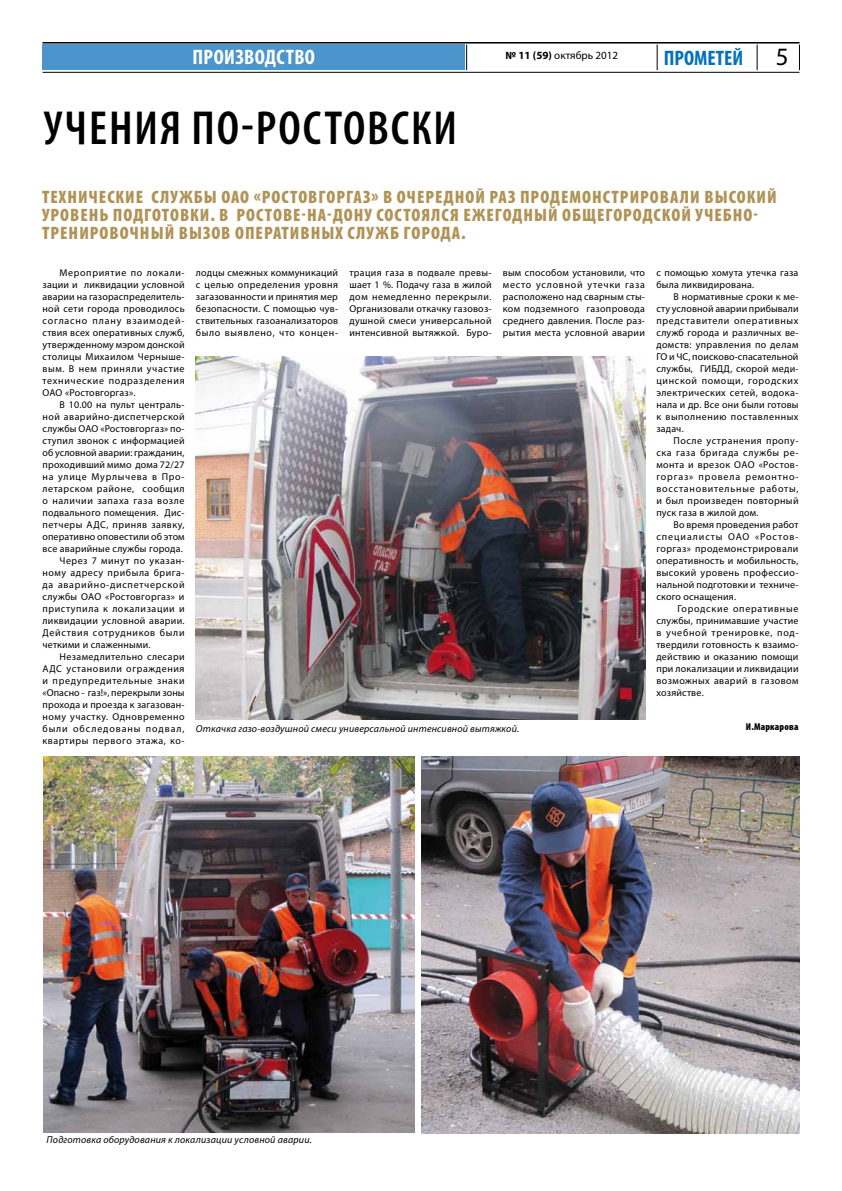
<style>
.page{position:relative;width:842px;height:1191px;background:#fff}
.page>*{position:absolute;margin:0;border:0;box-sizing:border-box;transform-origin:0 0}
.t1{font:600 condensed 48px "Myriad Pro";letter-spacing:.04em;color:#000}
.t2{font:25px "Myriad Pro";color:#000}
.t3{font:700 condensed 21px "Myriad Pro";letter-spacing:.02em;color:#fff}
.t4{font:700 condensed 21px "Myriad Pro";color:#0071b9}
.t5{font:900 condensed 18px/18px "Myriad Pro";letter-spacing:.1em;color:#af9357}
.t6{font:11px "Myriad Pro";color:#000}
.t7{font:10px/12px "Myriad Pro";letter-spacing:.035em;color:#000;text-align:justify}
.t8{font:italic 10px "Myriad Pro";letter-spacing:.02em;color:#000}
.t9{font:10px "Myriad Pro";letter-spacing:.055em;color:#000}
.t10{font:10px "Myriad Pro";letter-spacing:.06em;color:#000}
.t11{font:10px "Myriad Pro";letter-spacing:.01em;color:#000}
.t12{font:10px "Myriad Pro";letter-spacing:.075em;color:#000}
.t13{font:10px "Myriad Pro";letter-spacing:.005em;color:#000}
.t14{font:10px "Myriad Pro";letter-spacing:.07em;color:#000}
.t15{font:10px "Myriad Pro";letter-spacing:.065em;color:#000}
.t16{font:10px "Myriad Pro";letter-spacing:.09em;color:#000}
.t17{font:900 condensed 10px "Myriad Pro";letter-spacing:.015em;color:#000}
.s1{font-weight:700}
</style>
<div class="page">
<div style="left:43px;top:45px;width:422px;height:25px;background:#4b95cc"></div>
<svg style="left:799px;top:45px;width:1px;height:25px"></svg>
<hr style="left:43px;top:42px;width:756px;height:1px;background:#000">
<hr style="left:43px;top:43px;width:756px;height:1px;background:#000">
<hr style="left:43px;top:72px;width:756px;height:1px;background:#000">
<svg style="left:757px;top:45px;width:1px;height:25px"></svg>
<svg style="left:657px;top:45px;width:1px;height:25px"></svg>
<svg style="left:466px;top:45px;width:1px;height:25px"></svg>
<img style="left:196px;top:357px;width:449px;height:363px">
<img style="left:44px;top:756px;width:371px;height:376px">
<img style="left:421px;top:756px;width:378px;height:377px">
<h3 class="t3" style="left:192px;top:44px;width:124px">производство</h3>
<p class="t6" style="left:506px;top:49px;width:114px"><span class="s1">№ 11 (59)</span> октябрь 2012</p>
<h3 class="t4" style="left:664px;top:45px;width:81px">ПРОМЕТЕЙ</h3>
<h2 class="t2" style="left:776px;top:41px;width:14px">5</h2>
<h1 class="t1" style="left:44px;top:102px;width:415px">Учения по-ростовски</h1>
<h3 class="t5" style="left:42px;top:189px;width:736px">Технические службы ОАО «Ростовгоргаз» в очередной раз продемонстрировал и высокий урове нь подготовки. В Ростове-на-Дону состоялся ежегодный общегородской учебно&shy;тренировочный вызов оперативных служб города.</h3>
<p class="t7" style="left:43px;top:266px;width:144px;text-indent:17px">Мероприятие по локали&shy;зации и ликвидации условной аварии на газораспределитель&shy;ной сети города проводилось согласно плану взаимодей&shy;ствия всех оперативных служб, утвержденному мэром донской столицы Михаилом Черныше&shy;вым. В нем приняли участие технические подразделения ОАО «Ростовгоргаз».</p>
<p class="t7" style="left:60px;top:398px;width:127px">В 10.00 на пульт централь-</p>
<p class="t7" style="left:43px;top:410px;width:144px">ной аварийно-диспетчерской</p>
<p class="t7" style="left:43px;top:422px;width:144px">службы ОАО «Ростовгоргаз» по-</p>
<p class="t7" style="left:43px;top:434px;width:144px">ступил звонок с информацией</p>
<p class="t13" style="left:43px;top:446px;width:143px">об условной аварии: гражданин,</p>
<p class="t7" style="left:43px;top:458px;width:144px">проходивший мимо дома 72/27</p>
<p class="t12" style="left:43px;top:470px;width:144px">на улице Мурлычева в Про-</p>
<p class="t9" style="left:43px;top:482px;width:144px">летарском районе, сообщил</p>
<p class="t10" style="left:43px;top:494px;width:144px">о наличии запаха газа возле</p>
<p class="t7" style="left:43px;top:506px;width:144px">подвального помещения. Дис-</p>
<p class="t7" style="left:43px;top:518px;width:144px">петчеры АДС, приняв заявку,</p>
<p class="t11" style="left:43px;top:530px;width:144px">оперативно оповестили об этом</p>
<p class="t7" style="left:43px;top:542px;width:142px">все аварийные службы города.</p>
<p class="t7" style="left:60px;top:554px;width:127px">Через 7 минут по указан-</p>
<p class="t9" style="left:43px;top:566px;width:144px">ному адресу прибыла брига-</p>
<p class="t12" style="left:43px;top:578px;width:144px">да аварийно-диспетчерской</p>
<p class="t7" style="left:43px;top:590px;width:143px">службы ОАО «Ростовгоргаз» и</p>
<p class="t10" style="left:43px;top:602px;width:144px">приступила к локализации и</p>
<p class="t7" style="left:43px;top:614px;width:144px">ликвидации условной аварии.</p>
<p class="t14" style="left:43px;top:626px;width:144px">Действия сотрудников были</p>
<p class="t7" style="left:43px;top:638px;width:109px">четкими и слаженными.</p>
<p class="t7" style="left:60px;top:650px;width:127px">Незамедлительно слесари</p>
<p class="t10" style="left:43px;top:662px;width:144px">АДС установили ограждения</p>
<p class="t15" style="left:43px;top:674px;width:144px">и предупредительные знаки</p>
<p class="t11" style="left:43px;top:686px;width:144px">«Опасно - газ!», перекрыли зоны</p>
<p class="t7" style="left:43px;top:698px;width:144px">прохода и проезда к загазован-</p>
<p class="t7" style="left:43px;top:710px;width:144px">ному участку. Одновременно</p>
<p class="t16" style="left:43px;top:722px;width:144px">были обследованы подвал,</p>
<p class="t9" style="left:43px;top:734px;width:144px">квартиры первого этажа, ко-</p>
<p class="t7" style="left:196px;top:266px;width:144px">лодцы смежных коммуникаций с целью определения уровня загазованности и принятия мер безопасности. С помощью чув&shy;ствительных газоанализаторов было выявлено, что концен-</p>
<p class="t7" style="left:349px;top:266px;width:144px">трация газа в подвале превы&shy;шает 1 %. Подачу газа в жилой дом немедленно перекрыли.<br>Организовали откачку газовоз&shy;душной смеси универсальной интенсивной вытяжкой. Буро-</p>
<p class="t7" style="left:503px;top:266px;width:144px">вым способом установили, что место условной утечки газа расположено над сварным сты&shy;ком подземного газопровода среднего давления. После раз&shy;рытия места условной аварии</p>
<p class="t7" style="left:656px;top:266px;width:144px">с помощью хомута утечка газа была ликвидирована.</p>
<p class="t7" style="left:656px;top:290px;width:144px;text-indent:17px">В нормативные сроки к ме&shy;сту условной аварии прибывали представители оперативных служб города и различных ве&shy;домств: управления по делам ГО и ЧС, поисково-спасательной службы, ГИБДД, скорой меди&shy;цинской помощи, городских электрических сетей, водока&shy;нала и др. Все они были готовы к выполнению поставленных задач.</p>
<p class="t7" style="left:656px;top:434px;width:144px;text-indent:17px">После устранения пропу&shy;ска газа бригада службы ре&shy;монта и врезок ОАО «Ростов&shy;горгаз» провела ремонтно&shy;восстановительные работы, и был произведен повторный пуск газа в жилой дом.</p>
<p class="t7" style="left:656px;top:518px;width:144px;text-indent:17px">Во время проведения работ специалисты ОАО «Ростов&shy;горгаз» продемонстрировали оперативность и мобильность, высокий уровень профессио&shy;нальной подготовки и техниче&shy;ского оснащения.</p>
<p class="t7" style="left:656px;top:602px;width:144px;text-indent:21px">Городские оперативные службы, принимавшие участие в учебной тренировке, под&shy;твердили готовность к взаимо&shy;действию и оказанию помощи при локализации и ликвидации возможных аварий в газовом хозяйстве.</p>
<p class="t17" style="left:746px;top:721px;width:54px">И .Маркарова</p>
<p class="t8" style="left:196px;top:722px;width:325px">Откачка газо-воздушной смеси универсальной интенсивной вытяжкой.</p>
<p class="t8" style="left:47px;top:1133px;width:267px">Подготовка оборудования к локализации условной аварии.</p>
</div>
